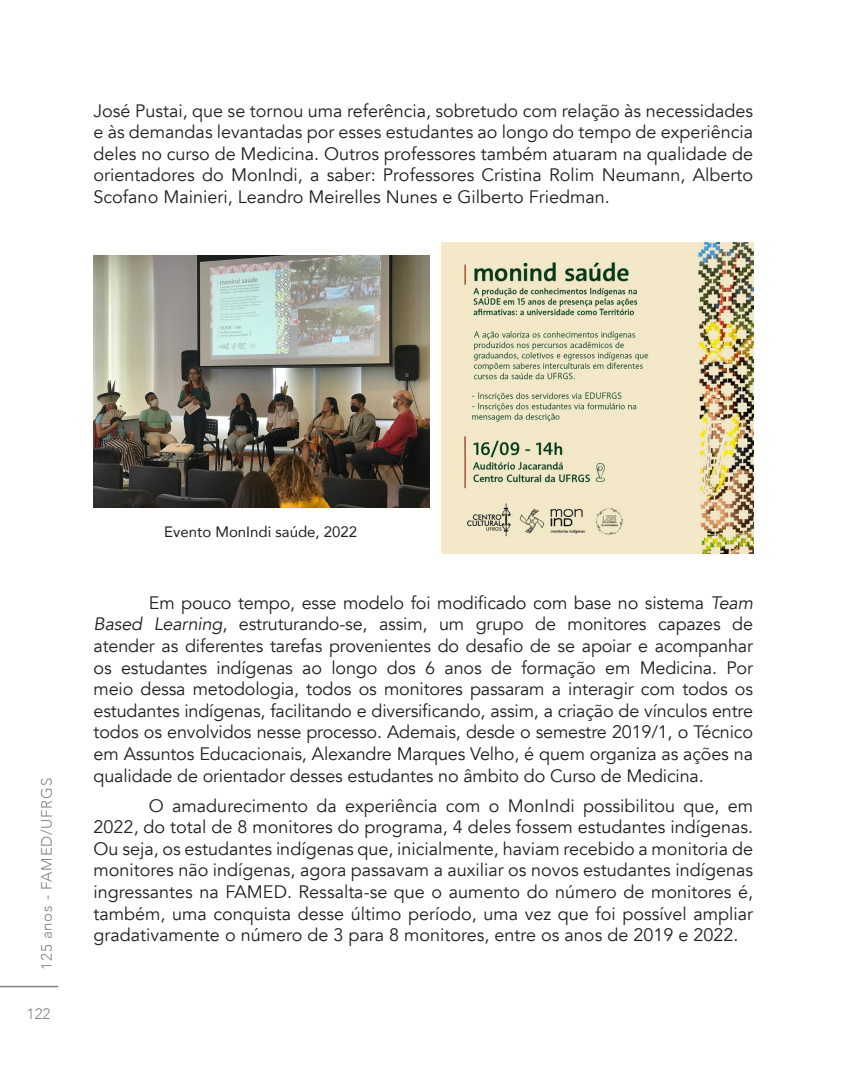
<style>
.page{position:relative;width:868px;height:1080px;background:#fff}
.page>*{position:absolute;margin:0;border:0;box-sizing:border-box;transform-origin:0 0}
.t1{font:18px/21.6px "Avenir";color:#231f20;text-align:justify}
.t2{font:15px "Avenir";color:#231f20}
.t3{font:300 15px "Avenir";letter-spacing:.05em;color:#808285}
.s1{font-style:italic}
</style>
<div class="page">
<hr style="left:0;top:986px;width:58px;height:1px;background:#808285">
<img style="left:94px;top:256px;width:336px;height:252px">
<img style="left:442px;top:243px;width:311px;height:311px">
<p class="t1" style="left:94px;top:100px;width:661px">José Pustai, que se tornou uma referência, sobretudo com relação às necessidades e às demandas levantadas por esses estudantes ao longo do tempo de experiência deles no curso de Medicina. Outros professores também atuaram na qualidade de orientadores do MonIndi, a saber: Professores Cristina Rolim Neumann, Alberto Scofano Mainieri, Leandro Meirelles Nunes e Gilberto Friedman.</p>
<p class="t3" style="left:37px;top:970px;width:193px;rotate:-90deg">125 anos - FAMED/UFRGS</p>
<p class="t3" style="left:27px;top:1004px;width:25px">122</p>
<p class="t2" style="left:164px;top:522px;width:194px">Evento MonIndi saúde, 2022</p>
<p class="t1" style="left:94px;top:592px;width:661px;text-indent:55px">Em pouco tempo, esse modelo foi modificado com base no sistema <span class="s1">Team Based Learning</span>, estruturando-se, assim, um grupo de monitores capazes de atender as diferentes tarefas provenientes do desafio de se apoiar e acompanhar os estudantes indígenas ao longo dos 6 anos de formação em Medicina. Por meio dessa metodologia, todos os monitores passaram a interagir com todos os estudantes indígenas, facilitando e diversificando, assim, a criação de vínculos entre todos os envolvidos nesse processo. Ademais, desde o semestre 2019/1, o Técnico em Assuntos Educacionais, Alexandre Marques Velho, é quem organiza as ações na qualidade de orientador desses estudantes no âmbito do Curso de Medicina.</p>
<p class="t1" style="left:94px;top:795px;width:661px;text-indent:55px">O amadurecimento da experiência com o MonIndi possibilitou que, em 2022, do total de 8 monitores do programa, 4 deles fossem estudantes indígenas.<br>Ou seja, os estudantes indígenas que, inicialmente, haviam recebido a monitoria de monitores não indígenas, agora passavam a auxiliar os novos estudantes indígenas ingressantes na FAMED. Ressalta-se que o aumento do número de monitores é, também, uma conquista desse último período, uma vez que foi possível ampliar gradativamente o número de 3 para 8 monitores, entre os anos de 2019 e 2022.</p>
</div>
